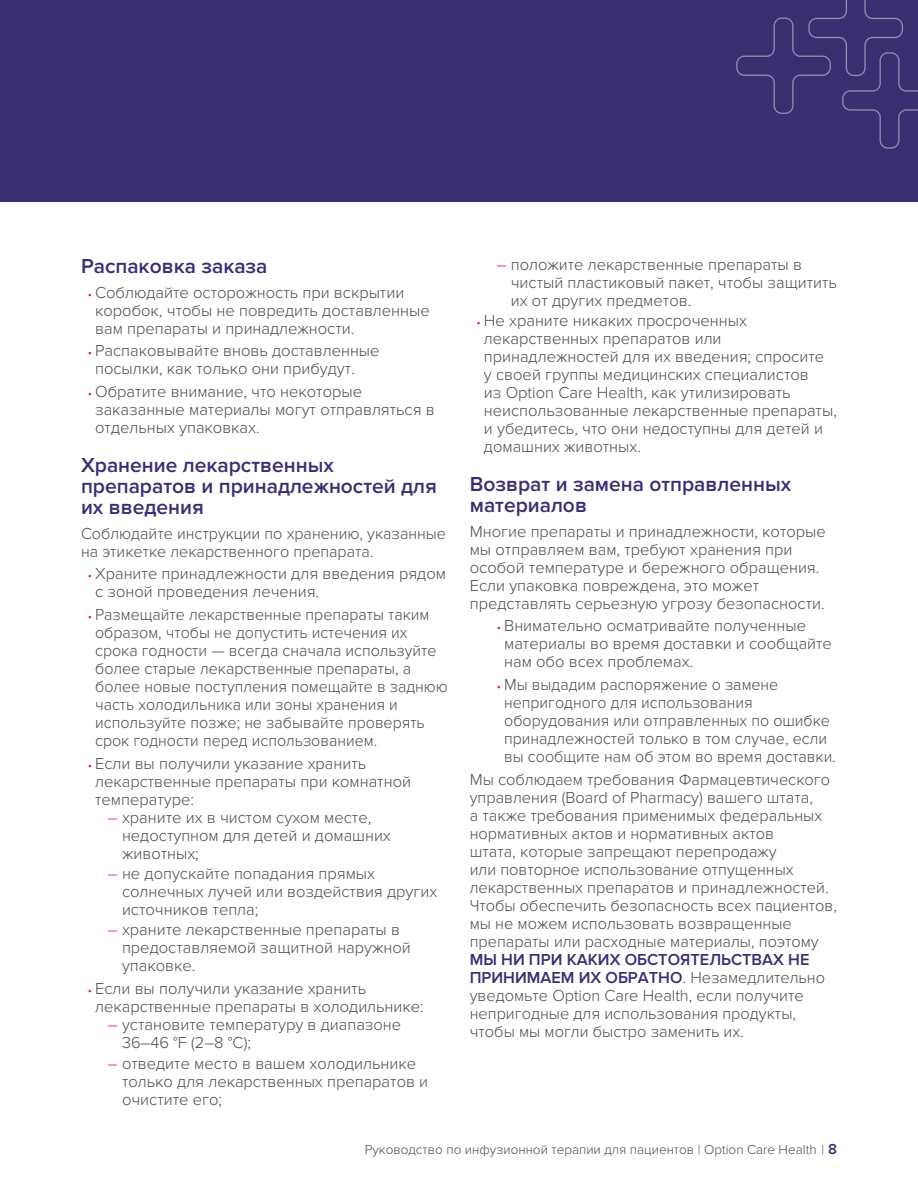
<style>
.page{position:relative;width:918px;height:1188px;background:#fff}
.page>*{position:absolute;margin:0;border:0;box-sizing:border-box;transform-origin:0 0}
.t1{font:600 21px/21px "Proxima Nova";color:#3a2e73}
.t2{font:300 16.5px/18px "Proxima Nova";color:#4b4c4d}
.t3{font:300 13.5px "Proxima Nova";color:#4b4c4d}
.s1{font-size:12px;color:#ec0b6b}
.s2{color:#ec0b6b}
.s3{font-weight:600;color:#3a2e73}
.s4{color:#524580}
.s5{font-weight:600;font-size:15px;color:#3a2e73}
</style>
<div class="page">
<div style="left:0;top:0;width:918px;height:202px;background:#3a2e73"></div>
<svg style="left:736px;top:0;width:182px;height:149px"></svg>
<p class="t1" style="left:81px;top:256px;width:188px">Распаковка заказа</p>
<p class="t2" style="left:95px;top:284px;width:336px;text-indent:-7px"><span class="s1">•</span> Соблюдайте осторожность при вскрытии коробок, чтобы не повредить доставленные вам препараты и принадлежности.</p>
<p class="t2" style="left:95px;top:342px;width:286px;text-indent:-7px"><span class="s1">•</span> Распаковывайте вновь доставленные посылки, как только они прибудут.</p>
<p class="t2" style="left:95px;top:383px;width:341px;text-indent:-7px"><span class="s1">•</span> Обратите внимание, что некоторые заказанные материалы могут отправляться в отдельных упаковках.</p>
<p class="t1" style="left:81px;top:455px;width:357px">Хранение лекарственных препаратов и принадлежностей для их введения</p>
<p class="t2" style="left:81px;top:525px;width:367px">Соблюдайте инструкции по хранению, указанные на этикетке лекарственного препарата.</p>
<p class="t2" style="left:95px;top:565px;width:352px;text-indent:-7px"><span class="s1">•</span> Храните принадлежности для введения рядом с зоной проведения лечения.</p>
<p class="t2" style="left:95px;top:606px;width:354px;text-indent:-7px"><span class="s1">•</span> Размещайте лекарственные препараты таким образом, чтобы не допустить истечения их срока годности — всегда сначала используйте более старые лекарственные препараты, а более новые поступления помещайте в заднюю часть холодильника или зоны хранения и используйте позже; не забывайте проверять срок годности перед использованием.</p>
<p class="t2" style="left:95px;top:754px;width:317px;text-indent:-7px"><span class="s1">•</span> Если вы получили указание хранить лекарственные препараты при комнатной температуре:</p>
<p class="t2" style="left:122px;top:808px;width:270px;text-indent:-14px"><span class="s2">–</span> храните их в чистом сухом месте, недоступном для детей и домашних животных;</p>
<p class="t2" style="left:122px;top:865px;width:317px;text-indent:-14px"><span class="s2">–</span> не допускайте попадания прямых солнечных лучей или воздействия других источников тепла;</p>
<p class="t2" style="left:122px;top:921px;width:290px;text-indent:-14px"><span class="s2">–</span> храните лекарственные препараты в предоставляемой защитной наружной упаковке.</p>
<p class="t2" style="left:95px;top:980px;width:330px;text-indent:-7px"><span class="s1">•</span> Если вы получили указание хранить лекарственные препараты в холодильнике:</p>
<p class="t2" style="left:122px;top:1016px;width:281px;text-indent:-14px"><span class="s2">–</span> установите температуру в диапазоне<br>36–46 °F (2–8 °C);</p>
<p class="t2" style="left:122px;top:1054px;width:308px;text-indent:-14px"><span class="s2">–</span> отведите место в вашем холодильнике только для лекарственных препаратов и очистите его;</p>
<p class="t2" style="left:511px;top:255px;width:328px;text-indent:-14px"><span class="s2">–</span> положите лекарственные препараты в чистый пластиковый пакет, чтобы защитить их от других предметов.</p>
<p class="t2" style="left:484px;top:312px;width:355px;text-indent:-7px"><span class="s1">•</span> Не храните никаких просроченных лекарственных препаратов или принадлежностей для их введения; спросите<br>у своей группы медицинских специалистов<br>из Option Care Health, как утилизировать неиспользованные лекарственные препараты, и убедитесь, что они недоступны для детей и домашних животных.</p>
<p class="t1" style="left:470px;top:474px;width:323px">Возврат и замена отправленных материалов</p>
<p class="t2" style="left:470px;top:523px;width:358px">Многие препараты и принадлежности, которые мы отправляем вам, требуют хранения при особой температуре и бережного обращения.<br>Если упаковка повреждена, это может представлять серьезную угрозу безопасности.</p>
<p class="t2" style="left:504px;top:617px;width:329px;text-indent:-7px"><span class="s1">•</span> Внимательно осматривайте полученные материалы во время доставки и сообщайте нам обо всех проблемах.</p>
<p class="t2" style="left:504px;top:676px;width:333px;text-indent:-7px"><span class="s1">•</span> Мы выдадим распоряжение о замене непригодного для использования оборудования или отправленных по ошибке принадлежностей только в том случае, если вы сообщите нам об этом во время доставки.</p>
<p class="t2" style="left:470px;top:770px;width:369px">Мы соблюдаем требования Фармацевтического управления (Board of Pharmacy) вашего штата,<br>а также требования применимых федеральных нормативных актов и нормативных актов<br>штата, которые запрещают перепродажу<br>или повторное использование отпущенных лекарственных препаратов и принадлежностей.<br>Чтобы обеспечить безопасность всех пациентов, мы не можем использовать возвращенные препараты или расходные материалы, поэтому</p>
<p class="t2" style="left:470px;top:950px;width:357px"><span class="s3">МЫ НИ ПРИ КАКИХ ОБСТОЯТЕЛЬСТВАХ НЕ ПРИНИМАЕМ ИХ ОБРАТНО</span>. Незамедлительно уведомьте Option Care Health, если получите непригодные для использования продукты, чтобы мы могли быстро заменить их.</p>
<p class="t3" style="left:365px;top:1141px;width:474px">Руководство по инфузионной терапии для пациентов <span class="s4">|</span> Option Care Health <span class="s4">|</span> <span class="s5">8</span></p>
</div>
